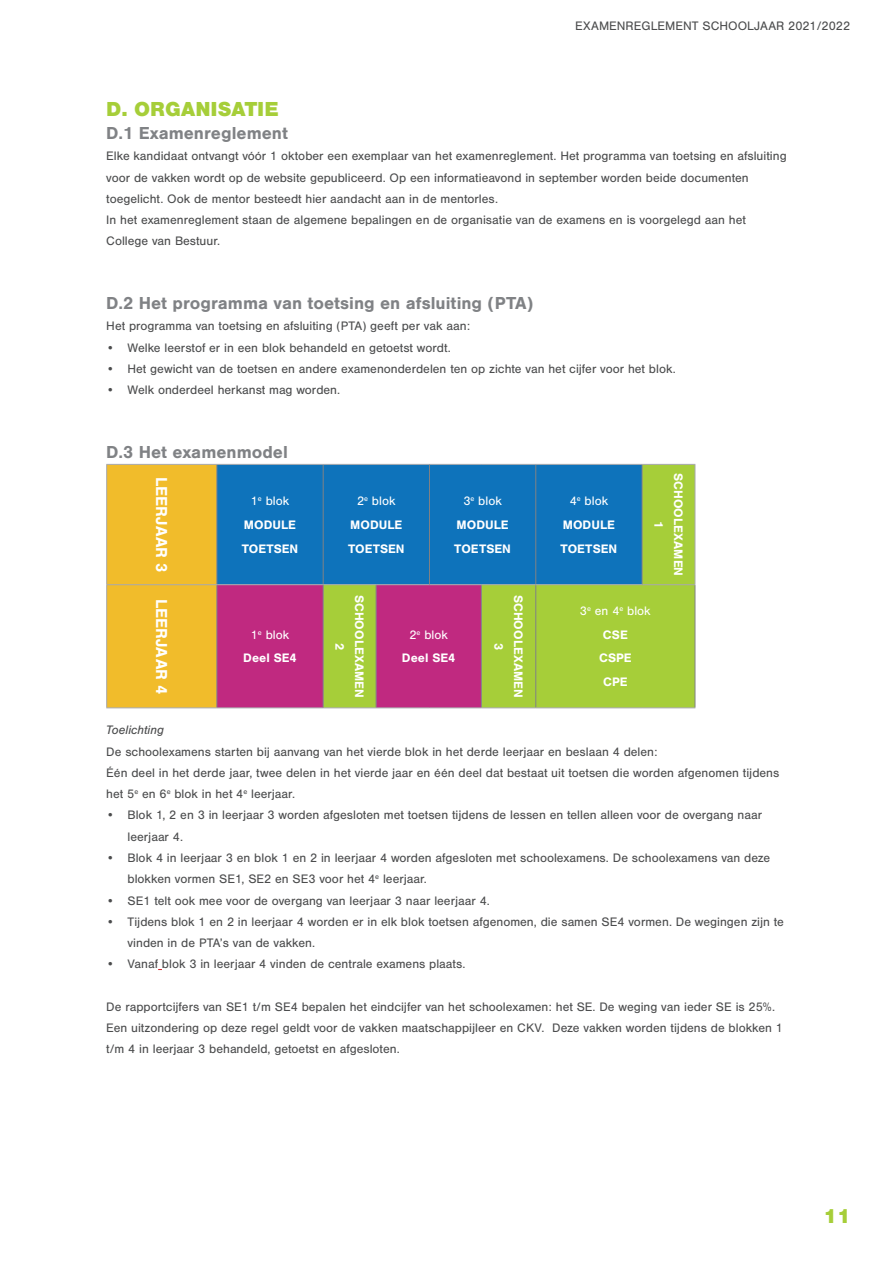
<style>
.page{position:relative;width:893px;height:1263px;background:#fff}
.page>*{position:absolute;margin:0;border:0;box-sizing:border-box;transform-origin:0 0}
.hoofdstukkop{font:900 21px "Nimbus San";color:#a6ce39}
.subkop{font:700 18px "Nimbus San";color:#808285}
.Koppen_tabel_op_groe{font:700 16.5px "Nimbus San";color:#fff}
.tekst{font:12.75px/21.3px "Nimbus San";color:#4b4c4d}
.Koppen_tabel_op_groe-2{font:700 12.75px/19.5px "Nimbus San";color:#fff;text-align:center}
.Tabeltekst{font:12.75px "Nimbus San";color:#fff}
.Tabeltekst-2{font:700 12.75px "Nimbus San";color:#fff}
.tekst_italic{font:italic 12.75px "Nimbus San";color:#4b4c4d}
</style>
<div class="page">
<svg style="left:481px;top:465px;width:214px;height:242px;background:#6dac69"></svg>
<svg style="left:107px;top:465px;width:374px;height:242px;background:#8e7976"></svg>
<hr style="left:376px;top:585px;width:1px;height:122px;background:#808285">
<hr style="left:481px;top:585px;width:1px;height:122px;background:#808285">
<hr style="left:535px;top:585px;width:1px;height:122px;background:#808285">
<hr style="left:695px;top:585px;width:1px;height:122px;background:#808285">
<hr style="left:695px;top:465px;width:1px;height:119px;background:#a8a9ad">
<hr style="left:217px;top:584px;width:106px;height:1px;background:#a8a9ad">
<hr style="left:376px;top:584px;width:53px;height:1px;background:#a8a9ad">
<hr style="left:429px;top:584px;width:52px;height:1px;background:#a8a9ad">
<hr style="left:481px;top:584px;width:55px;height:1px;background:#a8a9ad">
<hr style="left:642px;top:584px;width:53px;height:1px;background:#a8a9ad">
<hr style="left:535px;top:465px;width:1px;height:119px;background:#808285">
<hr style="left:216px;top:465px;width:1px;height:119px;background:#808285">
<hr style="left:536px;top:464px;width:106px;height:1px;background:#a8a9ad">
<hr style="left:642px;top:465px;width:1px;height:119px;background:#808285">
<hr style="left:216px;top:585px;width:1px;height:122px;background:#808285">
<hr style="left:106px;top:584px;width:111px;height:1px;background:#a8a9ad">
<hr style="left:536px;top:584px;width:106px;height:1px;background:#a8a9ad">
<hr style="left:323px;top:465px;width:1px;height:119px;background:#808285">
<hr style="left:106px;top:464px;width:111px;height:1px;background:#a8a9ad">
<hr style="left:106px;top:465px;width:1px;height:119px;background:#a8a9ad">
<hr style="left:217px;top:464px;width:106px;height:1px;background:#a8a9ad">
<hr style="left:323px;top:464px;width:53px;height:1px;background:#a8a9ad">
<hr style="left:376px;top:464px;width:53px;height:1px;background:#a8a9ad">
<hr style="left:429px;top:464px;width:52px;height:1px;background:#a8a9ad">
<hr style="left:481px;top:464px;width:55px;height:1px;background:#a8a9ad">
<hr style="left:642px;top:464px;width:53px;height:1px;background:#a8a9ad">
<hr style="left:106px;top:585px;width:1px;height:122px;background:#a8a9ad">
<hr style="left:106px;top:707px;width:111px;height:1px;background:#a8a9ad">
<hr style="left:217px;top:707px;width:106px;height:1px;background:#a8a9ad">
<hr style="left:323px;top:707px;width:53px;height:1px;background:#a8a9ad">
<hr style="left:376px;top:707px;width:53px;height:1px;background:#a8a9ad">
<hr style="left:429px;top:707px;width:52px;height:1px;background:#a8a9ad">
<hr style="left:481px;top:707px;width:55px;height:1px;background:#a8a9ad">
<hr style="left:536px;top:707px;width:106px;height:1px;background:#a8a9ad">
<hr style="left:642px;top:707px;width:53px;height:1px;background:#a8a9ad">
<hr style="left:429px;top:465px;width:1px;height:119px;background:#808285">
<hr style="left:323px;top:584px;width:53px;height:1px;background:#a8a9ad">
<hr style="left:323px;top:585px;width:1px;height:122px;background:#808285">
<p class="tekst" style="left:575px;top:15px;width:276px">EXAMENREGLEMENT SCHOOLJAAR 2021/2022</p>
<p class="hoofdstukkop" style="left:106px;top:97px;width:174px">D. ORGANISATIE</p>
<p class="subkop" style="left:106px;top:123px;width:183px">D.1 Examenreglement</p>
<p class="tekst" style="left:106px;top:146px;width:682px">Elke kandidaat ontvangt vóór 1 oktober een exemplaar van het examenreglement. Het programma van toetsing en afsluiting voor de vakken wordt op de website gepubliceerd. Op een informatieavond in september worden beide documenten toegelicht. Ook de mentor besteedt hier aandacht aan in de mentorles.</p>
<p class="tekst" style="left:106px;top:209px;width:641px">In het examenreglement staan de algemene bepalingen en de organisatie van de examens en is voorgelegd aan het<br>College van Bestuur.</p>
<p class="subkop" style="left:106px;top:293px;width:429px">D.2 Het programma van toetsing en afsluiting (PTA)</p>
<p class="tekst" style="left:106px;top:316px;width:365px">Het programma van toetsing en afsluiting (PTA) geeft per vak aan:</p>
<p class="tekst" style="left:106px;top:337px;width:346px">• Welke leerstof er in een blok behandeld en getoetst wordt.</p>
<p class="tekst" style="left:106px;top:358px;width:571px">• Het gewicht van de toetsen en andere examenonderdelen ten op zichte van het cijfer voor het blok.</p>
<p class="tekst" style="left:106px;top:379px;width:235px">• Welk onderdeel herkanst mag worden.</p>
<p class="subkop" style="left:106px;top:442px;width:183px">D.3 Het examenmodel</p>
<p class="Koppen_tabel_op_groe" style="left:171px;top:477px;width:97px;rotate:90deg">LEERJAAR 3</p>
<p class="Tabeltekst" style="left:251px;top:494px;width:40px">1<sup>e</sup> blok</p>
<p class="Koppen_tabel_op_groe-2" style="left:244px;top:515px;width:54px">MODULE</p>
<p class="Koppen_tabel_op_groe-2" style="left:242px;top:539px;width:58px">TOETSEN</p>
<p class="Koppen_tabel_op_groe" style="left:171px;top:599px;width:97px;rotate:90deg">LEERJAAR 4</p>
<p class="Tabeltekst" style="left:251px;top:628px;width:40px">1<sup>e</sup> blok</p>
<p class="Tabeltekst-2" style="left:243px;top:650px;width:55px">Deel SE4</p>
<p class="Tabeltekst" style="left:357px;top:494px;width:40px">2<sup>e</sup> blok</p>
<p class="Koppen_tabel_op_groe-2" style="left:350px;top:515px;width:54px">MODULE</p>
<p class="Koppen_tabel_op_groe-2" style="left:348px;top:539px;width:58px">TOETSEN</p>
<p class="Tabeltekst" style="left:463px;top:494px;width:40px">3<sup>e</sup> blok</p>
<p class="Koppen_tabel_op_groe-2" style="left:457px;top:515px;width:54px">MODULE</p>
<p class="Koppen_tabel_op_groe-2" style="left:454px;top:539px;width:58px">TOETSEN</p>
<p class="Tabeltekst" style="left:570px;top:494px;width:40px">4<sup>e</sup> blok</p>
<p class="Koppen_tabel_op_groe-2" style="left:563px;top:515px;width:54px">MODULE</p>
<p class="Koppen_tabel_op_groe-2" style="left:561px;top:539px;width:58px">TOETSEN</p>
<p class="Koppen_tabel_op_groe-2" style="left:688px;top:473px;width:105px;rotate:90deg">SCHOOLEXAMEN<br>1</p>
<p class="Koppen_tabel_op_groe-2" style="left:369px;top:595px;width:105px;rotate:90deg">SCHOOLEXAMEN<br>2</p>
<p class="Tabeltekst" style="left:409px;top:628px;width:40px">2<sup>e</sup> blok</p>
<p class="Tabeltekst-2" style="left:402px;top:650px;width:55px">Deel SE4</p>
<p class="Koppen_tabel_op_groe-2" style="left:528px;top:595px;width:105px;rotate:90deg">SCHOOLEXAMEN<br>3</p>
<p class="Tabeltekst" style="left:580px;top:604px;width:72px">3<sup>e</sup> en 4<sup>e</sup> blok</p>
<p class="Koppen_tabel_op_groe-2" style="left:603px;top:625px;width:26px">CSE</p>
<p class="Koppen_tabel_op_groe-2" style="left:599px;top:649px;width:34px">CSPE</p>
<p class="Koppen_tabel_op_groe-2" style="left:603px;top:672px;width:26px">CPE</p>
<p class="tekst_italic" style="left:106px;top:723px;width:59px">Toelichting</p>
<p class="tekst" style="left:106px;top:741px;width:553px">De schoolexamens starten bij aanvang van het vierde blok in het derde leerjaar en beslaan 4 delen:</p>
<p class="tekst" style="left:106px;top:762px;width:674px">Één deel in het derde jaar, twee delen in het vierde jaar en één deel dat bestaat uit toetsen die worden afgenomen tijdens het 5<sup>e</sup> en 6<sup>e</sup> blok in het 4<sup>e</sup> leerjaar.</p>
<p class="tekst" style="left:128px;top:805px;width:636px;text-indent:-21px">• Blok 1, 2 en 3 in leerjaar 3 worden afgesloten met toetsen tijdens de lessen en tellen alleen voor de overgang naar leerjaar 4.</p>
<p class="tekst" style="left:128px;top:847px;width:644px;text-indent:-21px">• Blok 4 in leerjaar 3 en blok 1 en 2 in leerjaar 4 worden afgesloten met schoolexamens. De schoolexamens van deze blokken vormen SE1, SE2 en SE3 voor het 4<sup>e</sup> leerjaar.</p>
<p class="tekst" style="left:106px;top:890px;width:385px">• SE1 telt ook mee voor de overgang van leerjaar 3 naar leerjaar 4.</p>
<p class="tekst" style="left:128px;top:911px;width:658px;text-indent:-21px">• Tijdens blok 1 en 2 in leerjaar 4 worden er in elk blok toetsen afgenomen, die samen SE4 vormen. De wegingen zijn te vinden in de PTA’s van de vakken.</p>
<p class="tekst" style="left:106px;top:954px;width:361px">• Vanaf blok 3 in leerjaar 4 vinden de centrale examens plaats.</p>
<p class="tekst" style="left:106px;top:996px;width:670px">De rapportcijfers van SE1 t/m SE4 bepalen het eindcijfer van het schoolexamen: het SE. De weging van ieder SE is 25%.</p>
<p class="tekst" style="left:106px;top:1017px;width:678px">Een uitzondering op deze regel geldt voor de vakken maatschappijleer en CKV. Deze vakken worden tijdens de blokken 1 t/m 4 in leerjaar 3 behandeld, getoetst en afgesloten.</p>
<h1 class="hoofdstukkop" style="left:823px;top:1204px;width:29px">11</h1>
</div>
